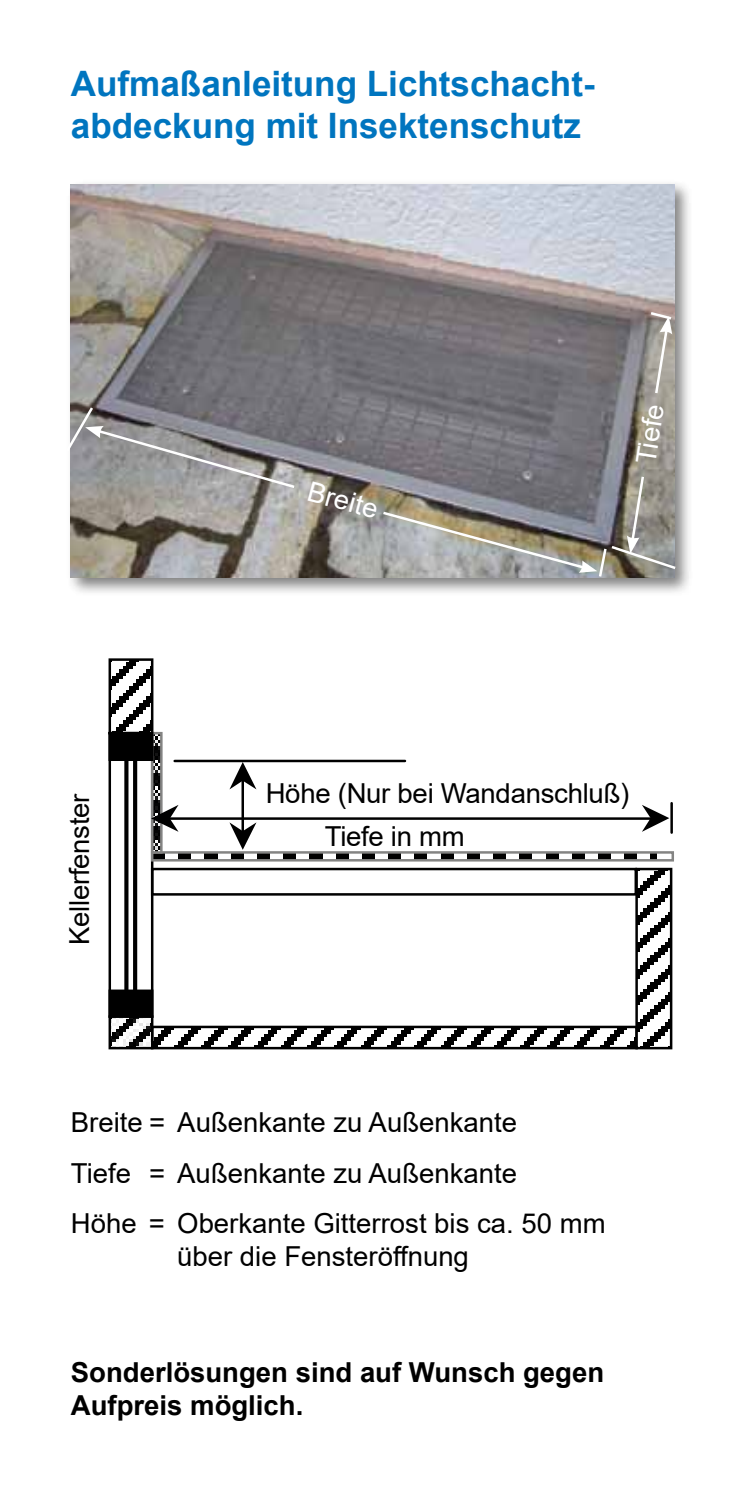
<style>
.page{position:relative;width:745px;height:1489px;background:#fff}
.page>*{position:absolute;margin:0;border:0;box-sizing:border-box;transform-origin:0 0}
.t1{font:700 35px/42px "Arial";color:#0075bf}
.t2{font:27.5px/50.8px "Arial";color:#000}
.t3{font:700 27.5px/33px "Arial";color:#000}
.t4{font:27.5px "Arial";color:#fff}
</style>
<div class="page">
<div style="left:66px;top:179px;width:626px;height:418px;background:#000;opacity:.5"></div>
<img style="left:71px;top:185px;width:602px;height:393px">
<img style="left:154px;top:1028px;width:480px;height:18px">
<div style="left:151px;top:1025px;width:486px;height:24px;border:2px solid #000"></div>
<img style="left:638px;top:870px;width:31px;height:176px">
<div style="left:635px;top:867px;width:37px;height:182px;border:2px solid #000"></div>
<img style="left:178px;top:854px;width:478px;height:4px">
<div style="left:151px;top:851px;width:522px;height:10px;border:2px solid #848483"></div>
<div style="left:151px;top:867px;width:485px;height:28px;border:2px solid #000"></div>
<img style="left:111px;top:1019px;width:39px;height:27px">
<div style="left:108px;top:1015px;width:45px;height:34px;border:2px solid #000"></div>
<hr style="left:241px;top:768px;width:3px;height:73px;background:#000">
<hr style="left:174px;top:759px;width:231px;height:3px;background:#000">
<svg style="left:229px;top:762px;width:27px;height:27px"></svg>
<svg style="left:229px;top:822px;width:27px;height:27px"></svg>
<hr style="left:670px;top:803px;width:2px;height:29px;background:#000">
<svg style="left:108px;top:658px;width:70px;height:361px"></svg>
<hr style="left:165px;top:817px;width:498px;height:2px;background:#000">
<svg style="left:641px;top:805px;width:28px;height:26px"></svg>
<svg style="left:66px;top:404px;width:231px;height:86px;background:#908f91"></svg>
<svg style="left:647px;top:310px;width:26px;height:86px;background:#afaaa3"></svg>
<svg style="left:380px;top:474px;width:298px;height:105px;background:#908e8b"></svg>
<p class="t1" style="left:71px;top:63px;width:525px">Aufmaßanleitung Lichtschacht&shy;abdeckung mit Insektenschutz</p>
<p class="t4" style="left:313px;top:472px;width:73px;rotate:15deg">Breite</p>
<p class="t4" style="left:626px;top:460px;width:62px;rotate:-81deg">Tiefe</p>
<p class="t2" style="left:54px;top:944px;width:153px;rotate:-90deg">Kellerfenster</p>
<p class="t2" style="left:324px;top:771px;width:306px;line-height:43px;text-indent:-59px">Höhe (Nur bei Wandanschluß)<br>Tiefe in mm</p>
<p class="t2" style="left:71px;top:1096px;width:536px">Breite = Außenkante zu Außenkante<br>Tiefe = Außenkante zu Außenkante<br>Höhe = Oberkante Gitterrost bis ca. 50 mm</p>
<p class="t2" style="left:177px;top:1230px;width:293px">über die Fensteröffnung</p>
<p class="t3" style="left:71px;top:1356px;width:534px">Sonderlösungen sind auf Wunsch gegen<br>Aufpreis möglich.</p>
</div>
